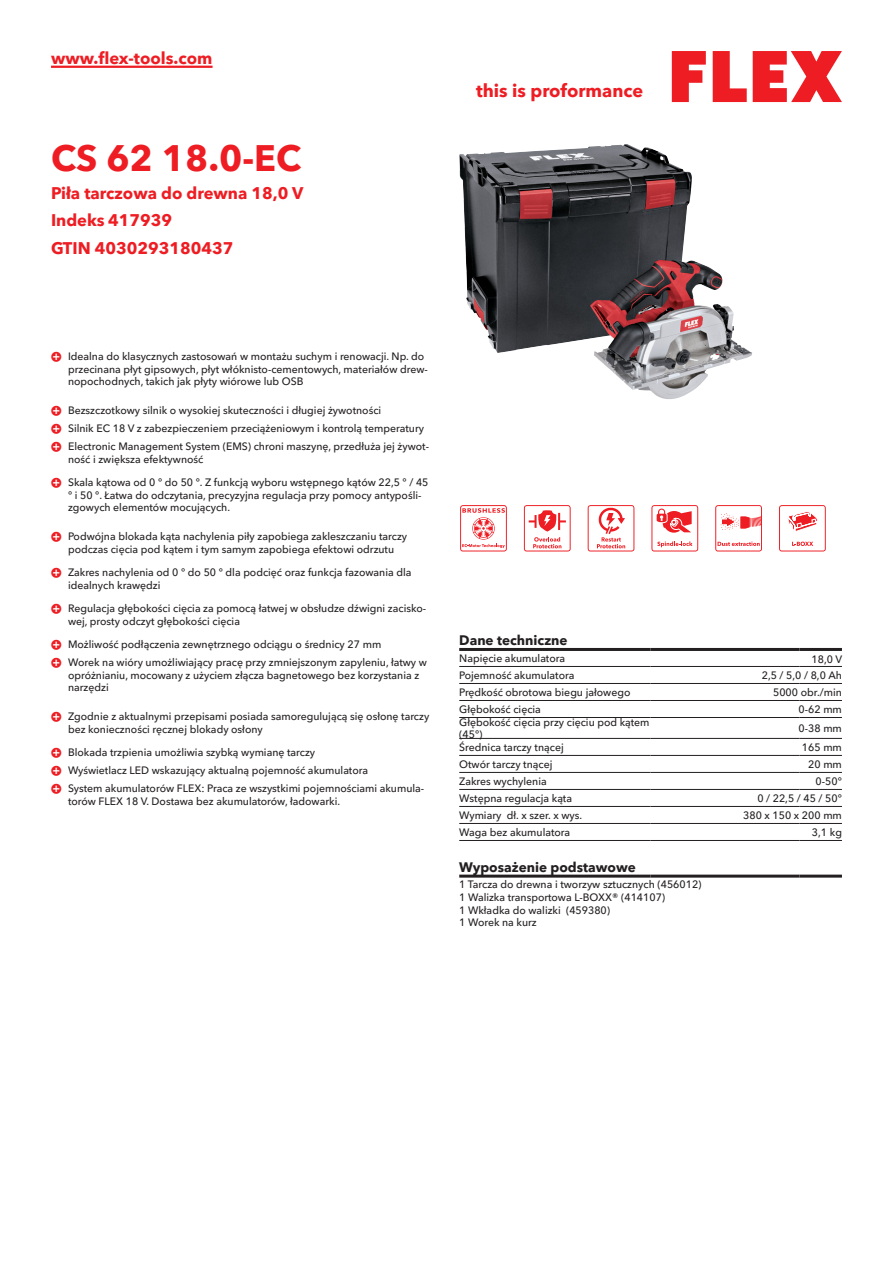
<style>
.page{position:relative;width:893px;height:1263px;background:#fff}
.page>*{position:absolute;margin:0;border:0;box-sizing:border-box;transform-origin:0 0}
.CB_AF_Product-name{font:700 36px "Avenir Next W1 G";color:#ee1d23}
.t1{font:700 18px "Avenir Next W1 G";color:#ee1d23}
.CB_AF_Product-short{font:700 16.5px "Avenir Next W1 G";color:#ee1d23}
.CB_AF_Order-number{font:700 16.5px "Avenir Next W1 G";color:#ee1d23}
.CB_AF_Table-headline{font:700 13.5px "Avenir Next W1 G";color:#231f20}
.CB_AF_Table-specific{font:500 10.5px/12.6px "Avenir Next W1 G";color:#231f20}
</style>
<div class="page">
<svg style="left:672px;top:51px;width:34px;height:51px"></svg>
<svg style="left:713px;top:51px;width:34px;height:51px"></svg>
<svg style="left:753px;top:51px;width:89px;height:51px"></svg>
<hr style="left:51px;top:66px;width:162px;height:2px;background:#ee1d23">
<img style="left:459px;top:144px;width:210px;height:255px">
<hr style="left:459px;top:666px;width:192px;height:1px;background:#231f20">
<hr style="left:651px;top:666px;width:148px;height:1px;background:#231f20">
<hr style="left:799px;top:666px;width:43px;height:1px;background:#231f20">
<hr style="left:459px;top:683px;width:192px;height:1px;background:#231f20">
<hr style="left:651px;top:683px;width:148px;height:1px;background:#231f20">
<hr style="left:799px;top:683px;width:43px;height:1px;background:#231f20">
<hr style="left:459px;top:700px;width:192px;height:1px;background:#231f20">
<hr style="left:651px;top:700px;width:148px;height:1px;background:#231f20">
<hr style="left:799px;top:700px;width:43px;height:1px;background:#231f20">
<hr style="left:459px;top:717px;width:192px;height:1px;background:#231f20">
<hr style="left:651px;top:717px;width:148px;height:1px;background:#231f20">
<hr style="left:799px;top:717px;width:43px;height:1px;background:#231f20">
<hr style="left:459px;top:738px;width:192px;height:1px;background:#231f20">
<hr style="left:651px;top:738px;width:148px;height:1px;background:#231f20">
<hr style="left:799px;top:738px;width:43px;height:1px;background:#231f20">
<hr style="left:459px;top:755px;width:192px;height:1px;background:#231f20">
<hr style="left:651px;top:755px;width:148px;height:1px;background:#231f20">
<hr style="left:799px;top:755px;width:43px;height:1px;background:#231f20">
<hr style="left:459px;top:772px;width:192px;height:1px;background:#231f20">
<hr style="left:651px;top:772px;width:148px;height:1px;background:#231f20">
<hr style="left:799px;top:772px;width:43px;height:1px;background:#231f20">
<hr style="left:459px;top:789px;width:192px;height:1px;background:#231f20">
<hr style="left:651px;top:789px;width:148px;height:1px;background:#231f20">
<hr style="left:799px;top:789px;width:43px;height:1px;background:#231f20">
<hr style="left:459px;top:806px;width:192px;height:1px;background:#231f20">
<hr style="left:651px;top:806px;width:148px;height:1px;background:#231f20">
<hr style="left:799px;top:806px;width:43px;height:1px;background:#231f20">
<hr style="left:459px;top:823px;width:192px;height:1px;background:#231f20">
<hr style="left:651px;top:823px;width:148px;height:1px;background:#231f20">
<hr style="left:799px;top:823px;width:43px;height:1px;background:#231f20">
<hr style="left:459px;top:840px;width:192px;height:1px;background:#231f20">
<hr style="left:651px;top:840px;width:148px;height:1px;background:#231f20">
<hr style="left:799px;top:840px;width:43px;height:1px;background:#231f20">
<hr style="left:459px;top:648px;width:192px;height:3px;background:#231f20">
<hr style="left:651px;top:648px;width:148px;height:3px;background:#231f20">
<hr style="left:799px;top:648px;width:43px;height:3px;background:#231f20">
<hr style="left:459px;top:875px;width:192px;height:3px;background:#231f20">
<hr style="left:651px;top:875px;width:148px;height:3px;background:#231f20">
<hr style="left:799px;top:875px;width:43px;height:3px;background:#231f20">
<svg style="left:460px;top:505px;width:47px;height:46px"></svg>
<svg style="left:524px;top:505px;width:47px;height:46px"></svg>
<svg style="left:588px;top:505px;width:46px;height:46px"></svg>
<svg style="left:651px;top:505px;width:47px;height:46px"></svg>
<svg style="left:715px;top:505px;width:47px;height:46px"></svg>
<svg style="left:779px;top:505px;width:47px;height:46px"></svg>
<h3 class="CB_AF_Product-short" style="left:51px;top:45px;width:163px">www.flex-tools.com</h3>
<p class="CB_AF_Product-name" style="left:51px;top:130px;width:252px">CS 62 18.0-EC</p>
<p class="CB_AF_Product-short" style="left:51px;top:180px;width:254px">Piła tarczowa do drewna 18,0 V</p>
<p class="CB_AF_Order-number" style="left:51px;top:207px;width:123px">Indeks 417939</p>
<p class="CB_AF_Order-number" style="left:51px;top:235px;width:184px">GTIN 4030293180437</p>
<h2 class="t1" style="left:476px;top:77px;width:169px">this is proformance</h2>
<p class="CB_AF_Table-specific" style="left:68px;top:349px;width:361px">Idealna do klasycznych zastosowań w montażu suchym i renowacji. Np. do przecinana płyt gipsowych, płyt włóknisto-cementowych, materiałów drew&shy;nopochodnych, takich jak płyty wiórowe lub OSB</p>
<p class="CB_AF_Table-specific" style="left:68px;top:403px;width:315px">Bezszczotkowy silnik o wysokiej skuteczności i długiej żywotności</p>
<p class="CB_AF_Table-specific" style="left:68px;top:421px;width:358px">Silnik EC 18 V z zabezpieczeniem przeciążeniowym i kontrolą temperatury</p>
<p class="CB_AF_Table-specific" style="left:68px;top:439px;width:363px">Electronic Management System (EMS) chroni maszynę, przedłuża jej żywot&shy;ność i zwiększa efektywność</p>
<p class="CB_AF_Table-specific" style="left:68px;top:475px;width:362px">Skala kątowa od 0 ° do 50 °. Z funkcją wyboru wstępnego kątów 22,5 ° / 45 ° i 50 °. Łatwa do odczytania, precyzyjna regulacja przy pomocy antypośli&shy;zgowych elementów mocujących.</p>
<p class="CB_AF_Table-specific" style="left:68px;top:529px;width:341px">Podwójna blokada kąta nachylenia piły zapobiega zakleszczaniu tarczy podczas cięcia pod kątem i tym samym zapobiega efektowi odrzutu</p>
<p class="CB_AF_Table-specific" style="left:68px;top:565px;width:345px">Zakres nachylenia od 0 ° do 50 ° dla podcięć oraz funkcja fazowania dla idealnych krawędzi</p>
<p class="CB_AF_Table-specific" style="left:68px;top:601px;width:360px">Regulacja głębokości cięcia za pomocą łatwej w obsłudze dźwigni zacisko&shy;wej, prosty odczyt głębokości cięcia</p>
<p class="CB_AF_Table-specific" style="left:68px;top:637px;width:315px">Możliwość podłączenia zewnętrznego odciągu o średnicy 27 mm</p>
<p class="CB_AF_Table-specific" style="left:68px;top:655px;width:360px">Worek na wióry umożliwiający pracę przy zmniejszonym zapyleniu, łatwy w opróżnianiu, mocowany z użyciem złącza bagnetowego bez korzystania z narzędzi</p>
<p class="CB_AF_Table-specific" style="left:68px;top:709px;width:363px">Zgodnie z aktualnymi przepisami posiada samoregulującą się osłonę tarczy bez konieczności ręcznej blokady osłony</p>
<p class="CB_AF_Table-specific" style="left:68px;top:745px;width:249px">Blokada trzpienia umożliwia szybką wymianę tarczy</p>
<p class="CB_AF_Table-specific" style="left:68px;top:763px;width:302px">Wyświetlacz LED wskazujący aktualną pojemność akumulatora</p>
<p class="CB_AF_Table-specific" style="left:68px;top:781px;width:358px">System akumulatorów FLEX: Praca ze wszystkimi pojemnościami akumula&shy;torów FLEX 18 V. Dostawa bez akumulatorów, ładowarki.</p>
<p class="CB_AF_Table-headline" style="left:459px;top:630px;width:110px">Dane techniczne</p>
<p class="CB_AF_Table-specific" style="left:459px;top:651px;width:107px">Napięcie akumulatora</p>
<p class="CB_AF_Table-specific" style="left:811px;top:652px;width:32px">18,0 V</p>
<p class="CB_AF_Table-specific" style="left:459px;top:668px;width:117px">Pojemność akumulatora</p>
<p class="CB_AF_Table-specific" style="left:762px;top:668px;width:82px">2,5 / 5,0 / 8,0 Ah</p>
<p class="CB_AF_Table-specific" style="left:459px;top:685px;width:173px">Prędkość obrotowa biegu jałowego</p>
<p class="CB_AF_Table-specific" style="left:773px;top:685px;width:70px">5000 obr./min</p>
<p class="CB_AF_Table-specific" style="left:459px;top:702px;width:83px">Głębokość cięcia</p>
<p class="CB_AF_Table-specific" style="left:799px;top:702px;width:45px">0-62 mm</p>
<p class="CB_AF_Table-specific" style="left:459px;top:715px;width:192px">Głębokość cięcia przy cięciu pod kątem (45°)</p>
<p class="CB_AF_Table-specific" style="left:799px;top:721px;width:45px">0-38 mm</p>
<p class="CB_AF_Table-specific" style="left:459px;top:740px;width:106px">Średnica tarczy tnącej</p>
<p class="CB_AF_Table-specific" style="left:802px;top:740px;width:41px">165 mm</p>
<p class="CB_AF_Table-specific" style="left:459px;top:757px;width:95px">Otwór tarczy tnącej</p>
<p class="CB_AF_Table-specific" style="left:808px;top:757px;width:35px">20 mm</p>
<p class="CB_AF_Table-specific" style="left:459px;top:774px;width:89px">Zakres wychylenia</p>
<p class="CB_AF_Table-specific" style="left:816px;top:774px;width:28px">0-50°</p>
<p class="CB_AF_Table-specific" style="left:459px;top:791px;width:114px">Wstępna regulacja kąta</p>
<p class="CB_AF_Table-specific" style="left:757px;top:791px;width:86px">0 / 22,5 / 45 / 50°</p>
<p class="CB_AF_Table-specific" style="left:459px;top:808px;width:124px">Wymiary dł. x szer. x wys.</p>
<p class="CB_AF_Table-specific" style="left:743px;top:808px;width:100px">380 x 150 x 200 mm</p>
<p class="CB_AF_Table-specific" style="left:459px;top:825px;width:112px">Waga bez akumulatora</p>
<p class="CB_AF_Table-specific" style="left:812px;top:825px;width:32px">3,1 kg</p>
<p class="CB_AF_Table-headline" style="left:459px;top:856px;width:178px">Wyposażenie podstawowe</p>
<p class="CB_AF_Table-specific" style="left:459px;top:877px;width:244px">1 Tarcza do drewna i tworzyw sztucznych (456012)<br>1 Walizka transportowa L-BOXX® (414107)<br>1 Wkładka do walizki (459380)<br>1 Worek na kurz</p>
</div>
